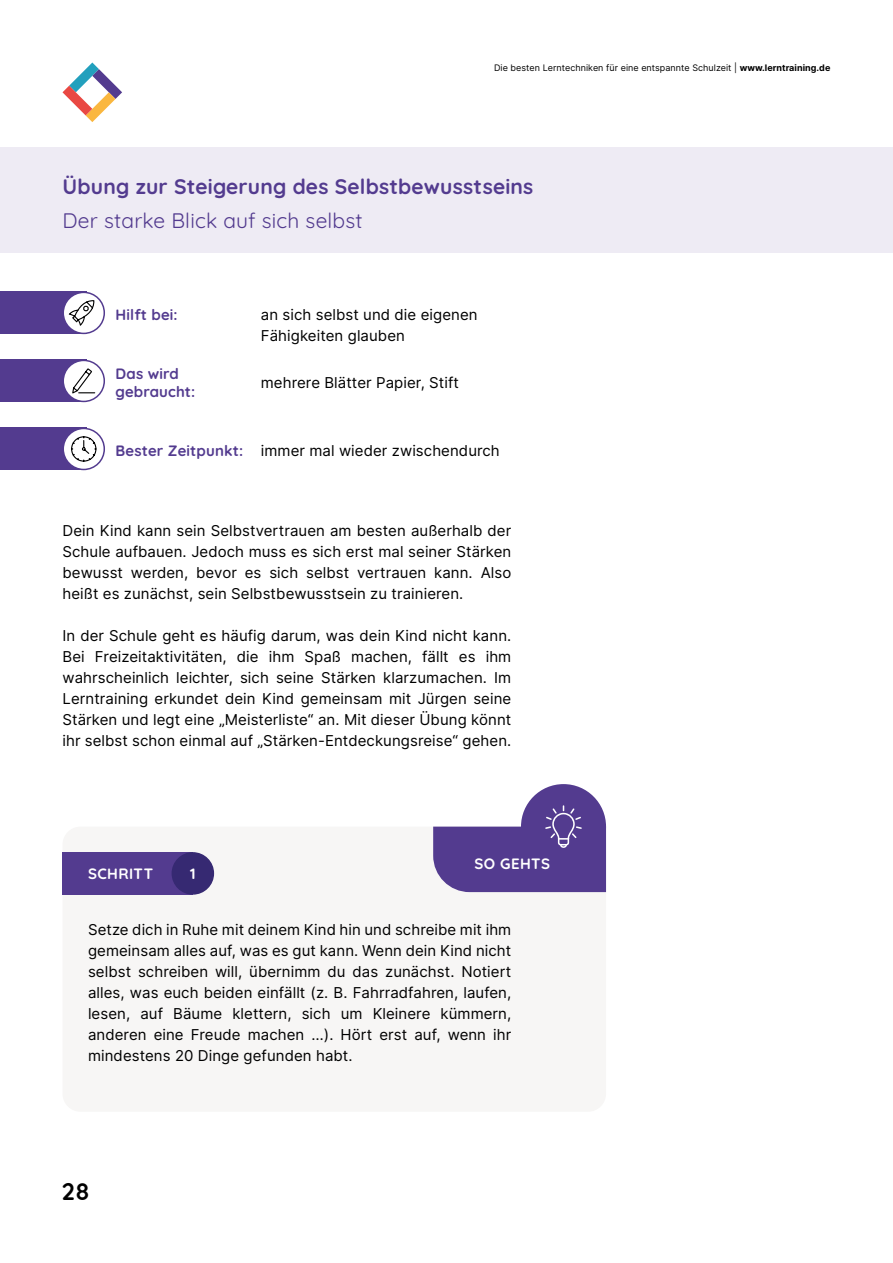
<style>
.page{position:relative;width:893px;height:1263px;background:#fff}
.page>*{position:absolute;margin:0;border:0;box-sizing:border-box;transform-origin:0 0}
.t1{font:300 24px "Quicksand";color:#000}
.t2{font:300 21px/33.8px "Quicksand";letter-spacing:.01em;color:#533b8f}
.t3{font:15px/21px "Inter";letter-spacing:.005em;color:#000;text-align:justify}
.t4{font:300 15px/18px "Quicksand";letter-spacing:.01em;color:#533b8f}
.t5{font:300 15px "Quicksand";letter-spacing:.025em;color:#fff}
.t6{font:9px "Inter";letter-spacing:.005em;color:#000}
.s1{font-weight:700}
</style>
<div class="page">
<svg style="left:63px;top:63px;width:59px;height:59px"></svg>
<div style="left:0;top:148px;width:893px;height:105px;background:#eeebf4"></div>
<div style="left:63px;top:827px;width:543px;height:285px;background:#f7f6f5;border-radius:18px"></div>
<div style="left:0;top:292px;width:86px;height:42px;background:#533b8f"></div>
<div style="left:0;top:360px;width:86px;height:42px;background:#533b8f"></div>
<div style="left:0;top:428px;width:86px;height:42px;background:#533b8f"></div>
<div style="left:63px;top:292px;width:41px;height:41px;background:#fff;border-radius:50%"></div>
<div style="left:63px;top:292px;width:42px;height:42px;border:2px solid #533b8f;border-radius:50%"></div>
<div style="left:63px;top:360px;width:41px;height:41px;background:#fff;border-radius:50%"></div>
<div style="left:63px;top:360px;width:42px;height:42px;border:2px solid #533b8f;border-radius:50%"></div>
<div style="left:63px;top:428px;width:41px;height:41px;background:#fff;border-radius:50%"></div>
<div style="left:63px;top:428px;width:42px;height:42px;border:2px solid #533b8f;border-radius:50%"></div>
<svg style="left:68px;top:291px;width:27px;height:34px"></svg>
<svg style="left:71px;top:436px;width:26px;height:26px"></svg>
<svg style="left:71px;top:368px;width:25px;height:35px"></svg>
<div style="left:63px;top:852px;width:130px;height:43px;background:#533b8f"></div>
<div style="left:172px;top:853px;width:41px;height:41px;background:#362972;border-radius:50%"></div>
<div style="left:172px;top:852px;width:42px;height:43px;border:2px solid #362972;border-radius:50%"></div>
<div style="left:521px;top:784px;width:85px;height:85px;background:#533b8f;border-radius:50%"></div>
<svg style="left:433px;top:805px;width:173px;height:87px"></svg>
<p class="t6" style="left:494px;top:61px;width:338px">Die besten Lerntechniken für eine entspannte Schulzeit | <span class="s1">www.lerntraining.de</span></p>
<h2 class="t2" style="left:63px;top:168px;width:472px">Übung zur Steigerung des Selbstbewusstseins<br>Der starke Blick auf sich selbst</h2>
<p class="t4" style="left:116px;top:304px;width:64px">Hilft bei:</p>
<p class="t4" style="left:116px;top:363px;width:81px">Das wird gebraucht:</p>
<p class="t4" style="left:116px;top:441px;width:129px">Bester Zeitpunkt:</p>
<p class="t3" style="left:261px;top:304px;width:218px">an sich selbst und die eigenen<br>Fähigkeiten glauben</p>
<p class="t3" style="left:261px;top:372px;width:200px">mehrere Blätter Papier, Stift</p>
<p class="t3" style="left:261px;top:440px;width:240px">immer mal wieder zwischendurch</p>
<p class="t3" style="left:63px;top:519px;width:450px">Dein Kind kann sein Selbstvertrauen am besten außerhalb der Schule aufbauen. Jedoch muss es sich erst mal seiner Stärken bewusst werden, bevor es sich selbst vertrauen kann. Also heißt es zunächst, sein Selbstbewusstsein zu trainieren.</p>
<p class="t3" style="left:63px;top:624px;width:450px">In der Schule geht es häufig darum, was dein Kind nicht kann.<br>Bei Freizeitaktivitäten, die ihm Spaß machen, fällt es ihm wahrscheinlich leichter, sich seine Stärken klarzumachen. Im Lerntraining erkundet dein Kind gemeinsam mit Jürgen seine Stärken und legt eine „Meisterliste“ an. Mit dieser Übung könnt ihr selbst schon einmal auf „Stärken-Entdeckungsreise“ gehen.</p>
<p class="t5" style="left:88px;top:862px;width:67px">SCHRITT</p>
<p class="t5" style="left:190px;top:862px;width:7px">1</p>
<p class="t5" style="left:475px;top:852px;width:77px">SO GEHTS</p>
<p class="t3" style="left:88px;top:918px;width:425px">Setze dich in Ruhe mit deinem Kind hin und schreibe mit ihm gemeinsam alles auf, was es gut kann. Wenn dein Kind nicht selbst schreiben will, übernimm du das zunächst. Notiert alles, was euch beiden einfällt (z. B. Fahrradfahren, laufen, lesen, auf Bäume klettern, sich um Kleinere kümmern, anderen eine Freude machen …). Hört erst auf, wenn ihr mindestens 20 Dinge gefunden habt.</p>
<h1 class="t1" style="left:62px;top:1173px;width:29px">28</h1>
</div>
